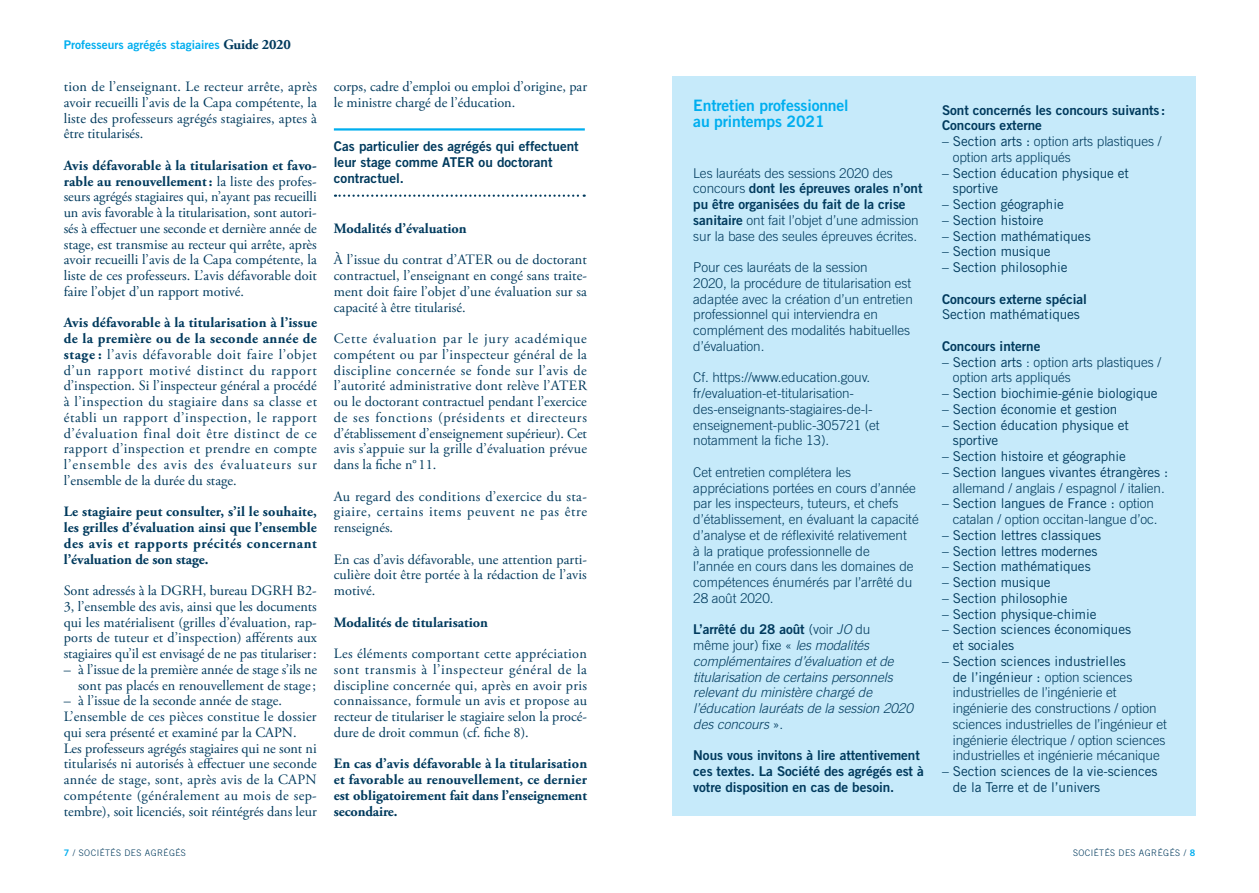
<style>
.page{position:relative;width:1259px;height:893px;background:#fff}
.page>*{position:absolute;margin:0;border:0;box-sizing:border-box;transform-origin:0 0}
.Texte{font:15.75px "Trade Gothic Bold Two";letter-spacing:-.01em;color:#00aeef}
.Texte-2{font:14.25px/15.8px "Adobe Garamond Pro";color:#003a5d;text-align:justify}
.Texte-3{font:700 14.25px/15.8px "Adobe Garamond Pro";color:#003a5d;text-align:justify}
.Texte-4{font:14.25px/15.8px "Adobe Garamond Pro";letter-spacing:.02em;color:#003a5d}
.Texte-5{font:300 13.5px/15.8px "Trade Gothic";letter-spacing:-.005em;color:#003a5d}
.Texte-6{font:13.5px/15.8px "Trade Gothic";letter-spacing:-.005em;color:#003a5d}
.Texte-7{font:13.5px/15.8px "Trade Gothic Bold Two";letter-spacing:-.005em;color:#003a5d}
.Texte-8{font:italic 300 13.5px/15.8px "Trade Gothic";letter-spacing:-.005em;color:#003a5d}
.t1{font:12px "Trade Gothic Bold Two";color:#00aeef}
.t2{font:300 9px "Trade Gothic";letter-spacing:.05em;color:#003a5d}
.s1{font-family:"Adobe Garamond Pro";font-weight:700;font-size:14.25px;color:#003a5d}
.s2{font-weight:700}
.s3{font-family:"Trade Gothic Bold Two";font-weight:400}
.s4{font-family:"Trade Gothic Bold Two";font-weight:400;font-style:normal}
.s5{font-style:normal}
.s6{font-weight:400}
.s7{font-weight:300}
.s8{font-family:"Trade Gothic Bold Two";font-weight:400;color:#00aeef}
</style>
<div class="page">
<hr style="left:334px;top:128px;width:251px;height:3px;background:#00aeef">
<svg style="left:335px;top:195px;width:250px;height:2px"></svg>
<div style="left:672px;top:77px;width:523px;height:739px;background:#c6eafa"></div>
<p class="t1" style="left:64px;top:37px;width:229px">Professeurs agrégés stagiaires <span class="s1">Guide 2020</span></p>
<p class="Texte-2" style="left:64px;top:79px;width:255px">tion de l’enseignant. Le recteur arrête, après avoir recueilli l’avis de la Capa compétente, la liste des professeurs agrégés stagiaires, aptes à être titularisés.</p>
<p class="Texte-2" style="left:64px;top:158px;width:255px"><span class="s2">Avis défavorable à la titularisation et favo&shy;rable au renouvellement:</span> la liste des profes&shy;seurs agrégés stagiaires qui, n’ayant pas recueilli un avis favorable à la titularisation, sont autori&shy;sés à effectuer une seconde et dernière année de stage, est transmise au recteur qui arrête, après avoir recueilli l’avis de la Capa compétente, la liste de ces professeurs. L’avis défavorable doit faire l’objet d’un rapport motivé.</p>
<p class="Texte-2" style="left:64px;top:315px;width:255px"><span class="s2">Avis défavorable à la titularisation à l’issue de la première ou de la seconde année de stage :</span> l’avis défavorable doit faire l’objet d’un rapport motivé distinct du rapport d’inspection. Si l’inspecteur général a procédé à l’inspection du stagiaire dans sa classe et établi un rapport d’inspection, le rapport d’évaluation final doit être distinct de ce rapport d’inspection et prendre en compte l’ensemble des avis des évaluateurs sur l’ensemble de la durée du stage.</p>
<p class="Texte-3" style="left:64px;top:504px;width:255px">Le stagiaire peut consulter, s’il le souhaite, les grilles d’évaluation ainsi que l’ensemble des avis et rapports précités concernant l’évaluation de son stage.</p>
<p class="Texte-2" style="left:64px;top:583px;width:255px">Sont adressés à la DGRH, bureau DGRH B2- 3, l’ensemble des avis, ainsi que les documents qui les matérialisent (grilles d’évaluation, rap&shy;ports de tuteur et d’inspection) afférents aux stagiaires qu’il est envisagé de ne pas titulariser:</p>
<p class="Texte-2" style="left:64px;top:662px;width:255px;text-align:right">– à l’issue de la première année de stage s’ils ne sont pas placés en renouvellement de stage;</p>
<p class="Texte-2" style="left:64px;top:693px;width:220px">– à l’issue de la seconde année de stage.</p>
<p class="Texte-4" style="left:64px;top:709px;width:254px">L’ensemble de ces pièces constitue le dossier qui sera présenté et examiné par la CAPN.</p>
<p class="Texte-2" style="left:64px;top:741px;width:255px">Les professeurs agrégés stagiaires qui ne sont ni titularisés ni autorisés à effectuer une seconde année de stage, sont, après avis de la CAPN compétente (généralement au mois de sep&shy;tembre), soit licenciés, soit réintégrés dans leur</p>
<p class="Texte-2" style="left:334px;top:79px;width:255px">corps, cadre d’emploi ou emploi d’origine, par le ministre chargé de l’éducation.</p>
<p class="Texte-7" style="left:334px;top:138px;width:246px">Cas particulier des agrégés qui effectuent leur stage comme ATER ou doctorant contractuel.</p>
<p class="Texte-3" style="left:334px;top:221px;width:134px">Modalités d’évaluation</p>
<p class="Texte-2" style="left:334px;top:252px;width:254px">À l’issue du contrat d’ATER ou de doctorant contractuel, l’enseignant en congé sans traite&shy;ment doit faire l’objet d’une évaluation sur sa capacité à être titularisé.</p>
<p class="Texte-2" style="left:334px;top:331px;width:255px">Cette évaluation par le jury académique compétent ou par l’inspecteur général de la discipline concernée se fonde sur l’avis de l’autorité administrative dont relève l’ATER ou le doctorant contractuel pendant l’exercice de ses fonctions (présidents et directeurs d’établissement d’enseignement supérieur). Cet avis s’appuie sur la grille d’évaluation prévue dans la fiche n°11.</p>
<p class="Texte-2" style="left:334px;top:489px;width:255px">Au regard des conditions d’exercice du sta&shy;giaire, certains items peuvent ne pas être renseignés.</p>
<p class="Texte-2" style="left:334px;top:552px;width:254px">En cas d’avis défavorable, une attention parti&shy;culière doit être portée à la rédaction de l’avis motivé.</p>
<p class="Texte-3" style="left:334px;top:614px;width:156px">Modalités de titularisation</p>
<p class="Texte-2" style="left:334px;top:646px;width:255px">Les éléments comportant cette appréciation sont transmis à l’inspecteur général de la discipline concernée qui, après en avoir pris connaissance, formule un avis et propose au recteur de titulariser le stagiaire selon la procé&shy;dure de droit commun (cf. fiche 8).</p>
<p class="Texte-3" style="left:334px;top:756px;width:255px">En cas d’avis défavorable à la titularisation et favorable au renouvellement, ce dernier est obligatoirement fait dans l’enseignement secondaire.</p>
<p class="Texte" style="left:693px;top:95px;width:157px">Entretien professionnel</p>
<p class="Texte" style="left:693px;top:111px;width:133px">au printemps 2021</p>
<p class="Texte-5" style="left:693px;top:165px;width:231px">Les lauréats des sessions 2020 des concours <span class="s3">dont les épreuves orales n’ont pu être organisées du fait de la crise sanitaire</span> ont fait l’objet d’une admission sur la base des seules épreuves écrites.</p>
<p class="Texte-5" style="left:693px;top:259px;width:221px">Pour ces lauréats de la session<br>2020, la procédure de titularisation est adaptée avec la création d’un entretien professionnel qui interviendra en complément des modalités habituelles d’évaluation.</p>
<p class="Texte-5" style="left:693px;top:370px;width:188px">Cf. https://www.education.gouv. fr/evaluation-et-titularisation&shy;des-enseignants-stagiaires-de-l&shy;enseignement-public-305721 (et notamment la fiche 13).</p>
<p class="Texte-5" style="left:693px;top:464px;width:227px">Cet entretien complétera les appréciations portées en cours d’année par les inspecteurs, tuteurs, et chefs d’établissement, en évaluant la capacité d’analyse et de réflexivité relativement<br>à la pratique professionnelle de<br>l’année en cours dans les domaines de compétences énumérés par l’arrêté du 28 août 2020.</p>
<p class="Texte-8" style="left:693px;top:622px;width:221px"><span class="s4">L’arrêté du 28 août</span> <span class="s5">(voir</span> JO <span class="s5">du<br>même jour) fixe «</span> les modalités complémentaires d’évaluation et de titularisation de certains personnels relevant du ministère chargé de l’éducation lauréats de la session 2020 des concours <span class="s5">».</span></p>
<p class="Texte-7" style="left:693px;top:747px;width:232px">Nous vous invitons à lire attentivement ces textes. La Société des agrégés est à votre disposition en cas de besoin.</p>
<p class="Texte-7" style="left:942px;top:102px;width:225px">Sont concernés les concours suivants :</p>
<p class="Texte-7" style="left:942px;top:117px;width:101px">Concours externe</p>
<p class="Texte-5" style="left:953px;top:133px;width:210px;text-indent:-11px"><span class="s6">– Section arts :</span> option arts plastiques / option arts appliqués</p>
<p class="Texte-6" style="left:953px;top:165px;width:178px;text-indent:-11px">– Section éducation physique et sportive</p>
<p class="Texte-6" style="left:942px;top:196px;width:123px">– Section géographie</p>
<p class="Texte-6" style="left:942px;top:212px;width:103px">– Section histoire</p>
<p class="Texte-6" style="left:942px;top:228px;width:150px">– Section mathématiques</p>
<p class="Texte-6" style="left:942px;top:244px;width:110px">– Section musique</p>
<p class="Texte-6" style="left:942px;top:259px;width:127px">– Section philosophie</p>
<p class="Texte-7" style="left:942px;top:291px;width:146px">Concours externe spécial</p>
<p class="Texte-6" style="left:942px;top:307px;width:139px">Section mathématiques</p>
<p class="Texte-7" style="left:942px;top:338px;width:100px">Concours interne</p>
<p class="Texte-5" style="left:953px;top:354px;width:210px;text-indent:-11px"><span class="s6">– Section arts</span> : option arts plastiques / option arts appliqués</p>
<p class="Texte-6" style="left:942px;top:385px;width:217px">– Section biochimie-génie biologique</p>
<p class="Texte-6" style="left:942px;top:401px;width:177px">– Section économie et gestion</p>
<p class="Texte-6" style="left:953px;top:417px;width:178px;text-indent:-11px">– Section éducation physique et sportive</p>
<p class="Texte-6" style="left:942px;top:448px;width:185px">– Section histoire et géographie</p>
<p class="Texte-6" style="left:942px;top:464px;width:228px;text-align:center">– Section langues vivantes étrangères : <span class="s7">allemand / anglais / espagnol / italien.</span></p>
<p class="Texte-5" style="left:942px;top:496px;width:217px;text-align:right"><span class="s6">– Section langues de France :</span> option catalan / option occitan-langue d’oc.</p>
<p class="Texte-6" style="left:942px;top:527px;width:161px">– Section lettres classiques</p>
<p class="Texte-6" style="left:942px;top:543px;width:157px">– Section lettres modernes</p>
<p class="Texte-6" style="left:942px;top:559px;width:150px">– Section mathématiques</p>
<p class="Texte-6" style="left:942px;top:574px;width:110px">– Section musique</p>
<p class="Texte-6" style="left:942px;top:590px;width:127px">– Section philosophie</p>
<p class="Texte-6" style="left:942px;top:606px;width:156px">– Section physique-chimie</p>
<p class="Texte-6" style="left:953px;top:622px;width:180px;text-indent:-11px">– Section sciences économiques et sociales</p>
<p class="Texte-5" style="left:953px;top:653px;width:216px;text-indent:-11px"><span class="s6">– Section sciences industrielles<br>de l’ingénieur :</span> option sciences industrielles de l’ingénierie et ingénierie des constructions / option sciences industrielles de l’ingénieur et ingénierie électrique / option sciences industrielles et ingénierie mécanique</p>
<p class="Texte-6" style="left:953px;top:763px;width:206px;text-indent:-11px">– Section sciences de la vie-sciences de la Terre et de l’univers</p>
<p class="t2" style="left:64px;top:847px;width:124px"><span class="s8">7</span> / SOCIÉTÉS DES AGRÉGÉS</p>
<p class="t2" style="left:1073px;top:847px;width:124px">SOCIÉTÉS DES AGRÉGÉS / <span class="s8">8</span></p>
</div>
